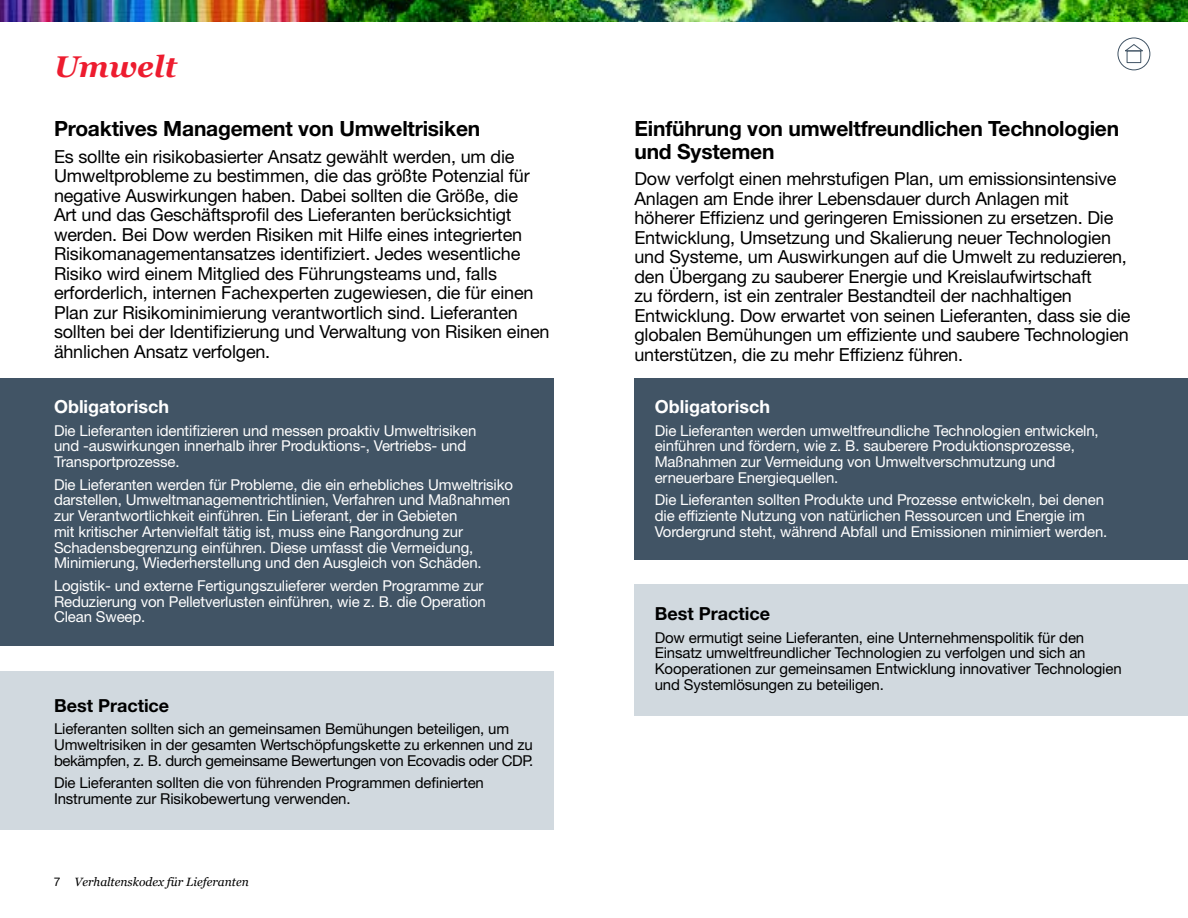
<style>
.page{position:relative;width:1188px;height:918px;background:#fff}
.page>*{position:absolute;margin:0;border:0;box-sizing:border-box;transform-origin:0 0}
.t1{font:italic 700 30px "Georgia";color:#ed1c2f}
.t2{font:700 21px/22.5px "Helvetica Neue LT Std";letter-spacing:-.01em;color:#000}
.t3{font:18px/19.5px "Helvetica Neue LT Std";letter-spacing:-.01em;color:#000}
.t4{font:700 18px "Helvetica Neue LT Std";color:#fff}
.t5{font:700 18px "Helvetica Neue LT Std";color:#000}
.t6{font:15px/15.8px "Helvetica Neue LT Std";letter-spacing:-.01em;color:#fff}
.t7{font:15px/15.8px "Helvetica Neue LT Std";letter-spacing:-.01em;color:#000}
.t8{font:italic 12px "Georgia";color:#000}
.s1{font-family:"Helvetica Neue LT Std";font-style:normal}
</style>
<div class="page">
<div style="left:0;top:378px;width:554px;height:268px;background:#415465"></div>
<div style="left:0;top:671px;width:554px;height:159px;background:#d1d9df"></div>
<img style="left:0;top:0;width:1188px;height:22px">
<div style="left:634px;top:378px;width:554px;height:181px;background:#415465"></div>
<div style="left:634px;top:585px;width:554px;height:131px;background:#d1d9df"></div>
<svg style="left:1118px;top:38px;width:32px;height:32px"></svg>
<div style="left:1118px;top:38px;width:32px;height:32px;border:1px solid #415465;border-radius:50%"></div>
<svg style="left:1123px;top:43px;width:22px;height:9px"></svg>
<div style="left:1127px;top:51px;width:14px;height:12px;border:1px solid #415465"></div>
<h1 class="t1" style="left:54px;top:47px;width:124px">Umwelt</h1>
<p class="t2" style="left:54px;top:117px;width:428px">Proaktives Management von Umweltrisiken</p>
<p class="t3" style="left:54px;top:146px;width:497px">Es sollte ein risikobasierter Ansatz gewählt werden, um die Umweltprobleme zu bestimmen, die das größte Potenzial für negative Auswirkungen haben. Dabei sollten die Größe, die<br>Art und das Geschäftsprofil des Lieferanten berücksichtigt werden. Bei Dow werden Risiken mit Hilfe eines integrierten Risikomanagementansatzes identifiziert. Jedes wesentliche Risiko wird einem Mitglied des Führungsteams und, falls erforderlich, internen Fachexperten zugewiesen, die für einen Plan zur Risikominimierung verantwortlich sind. Lieferanten sollten bei der Identifizierung und Verwaltung von Risiken einen ähnlichen Ansatz verfolgen.</p>
<p class="t4" style="left:54px;top:396px;width:117px">Obligatorisch</p>
<p class="t6" style="left:54px;top:422px;width:424px">Die Lieferanten identifizieren und messen proaktiv Umweltrisiken und -auswirkungen innerhalb ihrer Produktions-, Vertriebs- und<br>Transportprozesse.</p>
<p class="t6" style="left:54px;top:476px;width:461px">Die Lieferanten werden für Probleme, die ein erhebliches Umweltrisiko darstellen, Umweltmanagementrichtlinien, Verfahren und Maßnahmen zur Verantwortlichkeit einführen. Ein Lieferant, der in Gebieten<br>mit kritischer Artenvielfalt tätig ist, muss eine Rangordnung zur Schadensbegrenzung einführen. Diese umfasst die Vermeidung, Minimierung, Wiederherstellung und den Ausgleich von Schäden.</p>
<p class="t6" style="left:54px;top:578px;width:433px">Logistik- und externe Fertigungszulieferer werden Programme zur<br>Reduzierung von Pelletverlusten einführen, wie z. B. die Operation<br>Clean Sweep.</p>
<p class="t5" style="left:54px;top:694px;width:117px">Best Practice</p>
<p class="t7" style="left:54px;top:721px;width:481px">Lieferanten sollten sich an gemeinsamen Bemühungen beteiligen, um<br>Umweltrisiken in der gesamten Wertschöpfungskette zu erkennen und zu bekämpfen, z. B. durch gemeinsame Bewertungen von Ecovadis oder CDP.</p>
<p class="t7" style="left:54px;top:775px;width:431px">Die Lieferanten sollten die von führenden Programmen definierten<br>Instrumente zur Risikobewertung verwenden.</p>
<p class="t8" style="left:54px;top:874px;width:197px"><span class="s1">7</span> Verhaltenskodex für Lieferanten</p>
<p class="t2" style="left:634px;top:117px;width:486px">Einführung von umweltfreundlichen Technologien und Systemen</p>
<p class="t3" style="left:634px;top:169px;width:498px">Dow verfolgt einen mehrstufigen Plan, um emissionsintensive Anlagen am Ende ihrer Lebensdauer durch Anlagen mit höherer Effizienz und geringeren Emissionen zu ersetzen. Die Entwicklung, Umsetzung und Skalierung neuer Technologien und Systeme, um Auswirkungen auf die Umwelt zu reduzieren, den Übergang zu sauberer Energie und Kreislaufwirtschaft<br>zu fördern, ist ein zentraler Bestandteil der nachhaltigen Entwicklung. Dow erwartet von seinen Lieferanten, dass sie die globalen Bemühungen um effiziente und saubere Technologien unterstützen, die zu mehr Effizienz führen.</p>
<p class="t4" style="left:655px;top:396px;width:117px">Obligatorisch</p>
<p class="t6" style="left:655px;top:422px;width:446px">Die Lieferanten werden umweltfreundliche Technologien entwickeln, einführen und fördern, wie z. B. sauberere Produktionsprozesse, Maßnahmen zur Vermeidung von Umweltverschmutzung und erneuerbare Energiequellen.</p>
<p class="t6" style="left:655px;top:492px;width:454px">Die Lieferanten sollten Produkte und Prozesse entwickeln, bei denen die effiziente Nutzung von natürlichen Ressourcen und Energie im<br>Vordergrund steht, während Abfall und Emissionen minimiert werden.</p>
<p class="t5" style="left:655px;top:602px;width:117px">Best Practice</p>
<p class="t7" style="left:655px;top:629px;width:468px">Dow ermutigt seine Lieferanten, eine Unternehmenspolitik für den Einsatz umweltfreundlicher Technologien zu verfolgen und sich an Kooperationen zur gemeinsamen Entwicklung innovativer Technologien und Systemlösungen zu beteiligen.</p>
</div>
